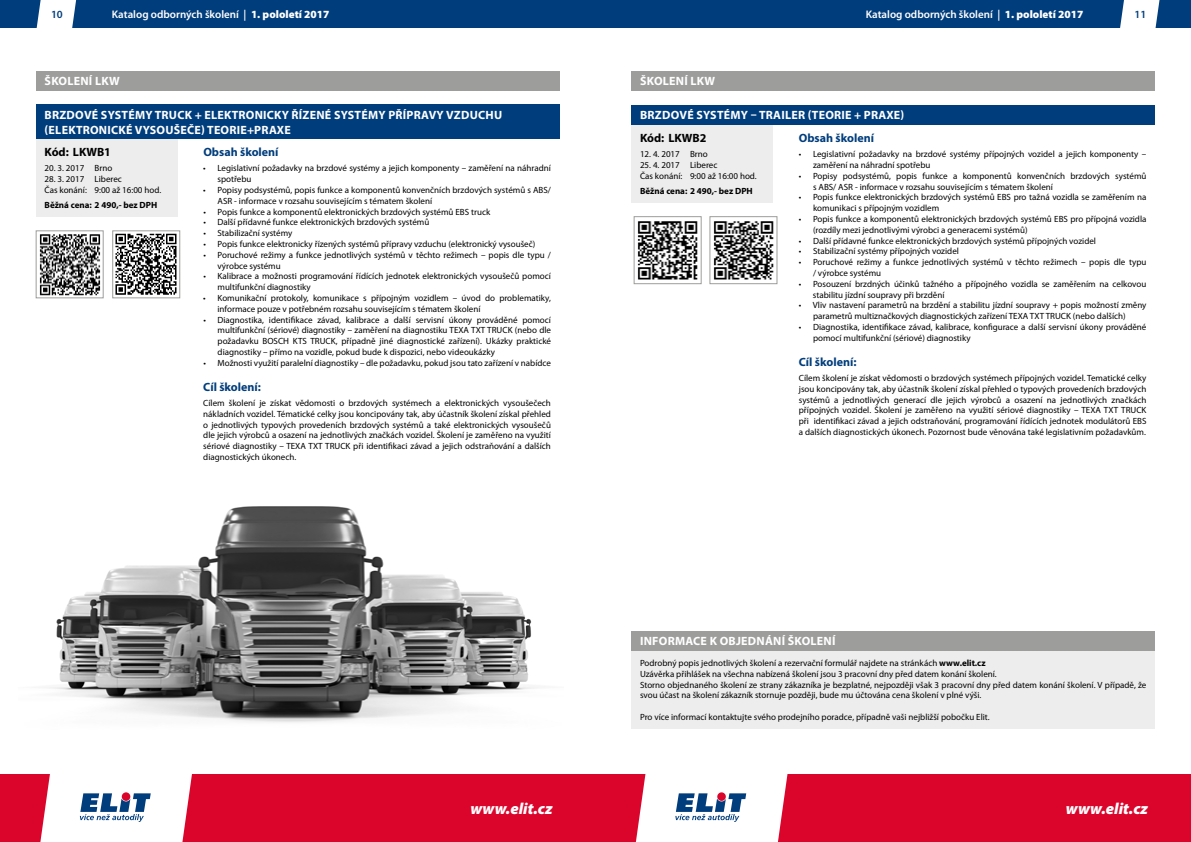
<style>
.page{position:relative;width:1191px;height:842px;background:#fff}
.page>*{position:absolute;margin:0;border:0;box-sizing:border-box;transform-origin:0 0}
.t1{font:italic 900 16px "Myriad Pro";letter-spacing:.005em;color:#fff}
.t2{font:700 12px "Myriad Pro";letter-spacing:.02em;color:#fff}
.t3{font:700 12px "Myriad Pro";color:#003d7c}
.t4{font:700 12px "Myriad Pro";color:#000}
.t5{font:600 11px "Myriad Pro";color:#fff}
.t6{font:600 11px "Myriad Pro";color:#003d7c}
.t7{font:9px/10.8px "Myriad Pro";color:#000}
.t8{font:700 9px "Myriad Pro";color:#000}
.s1{font-weight:900}
.s2{font-weight:700}
</style>
<div class="page">
<div style="left:595px;top:774px;width:596px;height:68px;background:#db052c"></div>
<div style="left:0;top:774px;width:595px;height:68px;background:#db052c"></div>
<svg style="left:636px;top:774px;width:151px;height:68px;background:#e5dde5"></svg>
<svg style="left:40px;top:774px;width:152px;height:68px;background:#e5dbe4"></svg>
<div style="left:0;top:0;width:1191px;height:28px;background:#003d7c"></div>
<svg style="left:36px;top:0;width:41px;height:28px"></svg>
<svg style="left:1120px;top:0;width:40px;height:28px"></svg>
<img style="left:49px;top:506px;width:488px;height:217px">
<div style="left:36px;top:139px;width:142px;height:78px;background:#ededed"></div>
<div style="left:36px;top:71px;width:523px;height:20px;background:#9d9d9c"></div>
<div style="left:631px;top:71px;width:524px;height:20px;background:#9d9d9c"></div>
<div style="left:36px;top:105px;width:523px;height:34px;background:#003d7c"></div>
<img style="left:39px;top:234px;width:62px;height:62px">
<div style="left:36px;top:231px;width:67px;height:67px;border:1px solid #9e9e9c"></div>
<img style="left:115px;top:233px;width:62px;height:62px">
<div style="left:113px;top:231px;width:67px;height:67px;border:1px solid #9e9e9c"></div>
<div style="left:631px;top:125px;width:142px;height:77px;background:#ededed"></div>
<div style="left:631px;top:105px;width:524px;height:20px;background:#003d7c"></div>
<div style="left:631px;top:651px;width:524px;height:78px;background:#ededed"></div>
<div style="left:631px;top:631px;width:524px;height:20px;background:#9d9d9c"></div>
<img style="left:637px;top:221px;width:61px;height:59px">
<div style="left:634px;top:217px;width:67px;height:67px;border:1px solid #9e9e9c"></div>
<img style="left:713px;top:221px;width:61px;height:59px">
<div style="left:710px;top:217px;width:67px;height:67px;border:1px solid #9e9e9c"></div>
<p class="t6" style="left:51px;top:7px;width:13px">10</p>
<p class="t5" style="left:112px;top:7px;width:219px">Katalog odborných školení | <span class="s1">1. pololetí 2017</span></p>
<p class="t5" style="left:865px;top:7px;width:219px">Katalog odborných školení | <span class="s1">1. pololetí 2017</span></p>
<p class="t6" style="left:1134px;top:7px;width:13px">11</p>
<h2 class="t2" style="left:45px;top:73px;width:37px">ŠKOLENÍ</h2>
<h2 class="t2" style="left:95px;top:73px;width:26px">LKW</h2>
<h2 class="t2" style="left:640px;top:73px;width:37px">ŠKOLENÍ</h2>
<h2 class="t2" style="left:690px;top:73px;width:26px">LKW</h2>
<h2 class="t2" style="left:45px;top:107px;width:17px">BRZDO</h2>
<h2 class="t2" style="left:84px;top:107px;width:87px">VÉ SYSTÉMY TRUCK</h2>
<h2 class="t2" style="left:195px;top:107px;width:269px">+ ELEKTRONICKY ŘÍZENÉ SYSTÉMY PŘÍPRAVY VZDUCHU</h2>
<h2 class="t2" style="left:45px;top:122px;width:47px">(ELEKTRON</h2>
<h2 class="t2" style="left:107px;top:122px;width:51px">ICKÉ VYSOUŠEČE</h2>
<h2 class="t2" style="left:201px;top:122px;width:21px">)TEOR</h2>
<h2 class="t2" style="left:237px;top:122px;width:54px">IE+PRAXE</h2>
<h2 class="t3" style="left:203px;top:145px;width:77px">OBSAH ŠKOLENÍ</h2>
<p class="t7" style="left:217px;top:163px;width:335px;text-indent:-14px">• Legislativní požadavky na brzdové systémy a jejich komponenty – zaměření na náhradní spotřebu</p>
<p class="t7" style="left:217px;top:184px;width:335px;text-indent:-14px">• Popisy podsystémů, popis funkce a komponentů konvenčních brzdových systémů s ABS/<br>ASR - informace v rozsahu souvisejícím s tématem školení</p>
<p class="t7" style="left:203px;top:206px;width:288px">• Popis funkce a komponentů elektronických brzdových systémů EBS truck</p>
<p class="t7" style="left:203px;top:217px;width:228px">• Další přídavné funkce elektronických brzdových systémů</p>
<p class="t7" style="left:203px;top:228px;width:90px">• Stabilizační systémy</p>
<p class="t7" style="left:203px;top:238px;width:333px">• Popis funkce elektronicky řízených systémů přípravy vzduchu (elektronický vysoušeč)</p>
<p class="t7" style="left:217px;top:249px;width:335px;text-indent:-14px">• Poruchové režimy a funkce jednotlivých systémů v těchto režimech – popis dle typu / výrobce systému</p>
<p class="t7" style="left:217px;top:271px;width:335px;text-indent:-14px">• Kalibrace a možnosti programování řídících jednotek elektronických vysoušečů pomocí multifunkční diagnostiky</p>
<p class="t7" style="left:217px;top:292px;width:335px;text-indent:-14px">• Komunikační protokoly, komunikace s přípojným vozidlem – úvod do problematiky, informace pouze v potřebném rozsahu souvisejícím s tématem školení</p>
<p class="t7" style="left:217px;top:314px;width:335px;text-align:justify;text-indent:-14px">• Diagnostika, identifikace závad, kalibrace a další servisní úkony prováděné pomocí multifunkční (sériové) diagnostiky – zaměření na diagnostiku TEXA TXT TRUCK (nebo dle požadavku BOSCH KTS TRUCK, případně jiné diagnostické zařízení). Ukázky praktické diagnostiky – přímo na vozidle, pokud bude k dispozici, nebo videoukázky</p>
<p class="t7" style="left:203px;top:357px;width:349px">• Možnosti využití paralelní diagnostiky – dle požadavku, pokud jsou tato zařízení v nabídce</p>
<h2 class="t3" style="left:203px;top:379px;width:59px">CÍL ŠKOLENÍ:</h2>
<p class="t7" style="left:203px;top:397px;width:349px;text-align:justify">Cílem školení je získat vědomosti o brzdových systémech a elektronických vysoušečech nákladních vozidel. Tématické celky jsou koncipovány tak, aby účastník školení získal přehled o jednotlivých typových provedeních brzdových systémů a také elektronických vysoušečů dle jejich výrobců a osazení na jednotlivých značkách vozidel. Školení je zaměřeno na využití sériové diagnostiky – TEXA TXT TRUCK při identifikaci závad a jejich odstraňování a dalších diagnostických úkonech.</p>
<h2 class="t2" style="left:640px;top:107px;width:17px">BRZDO</h2>
<h2 class="t2" style="left:679px;top:107px;width:94px">VÉ SYSTÉMY – TRAIL</h2>
<h2 class="t2" style="left:791px;top:107px;width:81px">ER (TEORI E + PRAX</h2>
<h2 class="t2" style="left:894px;top:107px;width:12px">E)</h2>
<h2 class="t4" style="left:640px;top:130px;width:68px">KÓD: LKWB2</h2>
<p class="t7" style="left:640px;top:149px;width:69px">12. 4. 2017 Brno</p>
<p class="t7" style="left:640px;top:159px;width:118px">25. 4. 2017 Liberec<br>Čas konání: 9:00 až 16:00 hod.</p>
<p class="t8" style="left:640px;top:185px;width:114px">BĚŽNÁ CENA: 2 490,- BEZ DPH</p>
<h2 class="t3" style="left:799px;top:130px;width:77px">OBSAH ŠKOLENÍ</h2>
<p class="t7" style="left:813px;top:149px;width:335px;text-indent:-14px">• Legislativní požadavky na brzdové systémy přípojných vozidel a jejich komponenty – zaměření na náhradní spotřebu</p>
<p class="t7" style="left:813px;top:170px;width:335px;text-indent:-14px">• Popisy podsystémů, popis funkce a komponentů konvenčních brzdových systémů s ABS/ ASR - informace v rozsahu souvisejícím s tématem školení</p>
<p class="t7" style="left:813px;top:192px;width:335px;text-indent:-14px">• Popis funkce elektronických brzdových systémů EBS pro tažná vozidla se zaměřením na komunikaci s přípojným vozidlem</p>
<p class="t7" style="left:813px;top:213px;width:335px;text-indent:-14px">• Popis funkce a komponentů elektronických brzdových systémů EBS pro přípojná vozidla (rozdíly mezi jednotlivými výrobci a generacemi systémů)</p>
<p class="t7" style="left:799px;top:235px;width:299px">• Další přídavné funkce elektronických brzdových systémů přípojných vozidel</p>
<p class="t7" style="left:799px;top:246px;width:162px">• Stabilizační systémy přípojných vozidel</p>
<p class="t7" style="left:813px;top:257px;width:335px;text-indent:-14px">• Poruchové režimy a funkce jednotlivých systémů v těchto režimech – popis dle typu / výrobce systému</p>
<p class="t7" style="left:813px;top:278px;width:335px;text-indent:-14px">• Posouzení brzdných účinků tažného a přípojného vozidla se zaměřením na celkovou stabilitu jízdní soupravy při brzdění</p>
<p class="t7" style="left:813px;top:300px;width:335px;text-indent:-14px">• Vliv nastavení parametrů na brzdění a stabilitu jízdní soupravy + popis možností změny parametrů multiznačkových diagnostických zařízení TEXA TXT TRUCK (nebo dalších)</p>
<p class="t7" style="left:813px;top:321px;width:335px;text-indent:-14px">• Diagnostika, identifikace závad, kalibrace, konfigurace a další servisní úkony prováděné pomocí multifunkční (sériové) diagnostiky</p>
<h2 class="t3" style="left:799px;top:354px;width:59px">CÍL ŠKOLENÍ:</h2>
<p class="t7" style="left:798px;top:372px;width:349px;text-align:justify">Cílem školení je získat vědomosti o brzdových systémech přípojných vozidel. Tematické celky jsou koncipovány tak, aby účastník školení získal přehled o typových provedeních brzdových systémů a jednotlivých generací dle jejich výrobců a osazení na jednotlivých značkách přípojných vozidel. Školení je zaměřeno na využití sériové diagnostiky – TEXA TXT TRUCK při identifikaci závad a jejich odstraňování, programování řídících jednotek modulátorů EBS a dalších diagnostických úkonech. Pozornost bude věnována také legislativním požadavkům.</p>
<h2 class="t4" style="left:45px;top:145px;width:68px">KÓD: LKWB1</h2>
<p class="t7" style="left:45px;top:163px;width:69px">20. 3. 2017 Brno</p>
<p class="t7" style="left:45px;top:174px;width:118px">28. 3. 2017 Liberec<br>Čas konání: 9:00 až 16:00 hod.</p>
<p class="t8" style="left:45px;top:199px;width:114px">BĚŽNÁ CENA: 2 490,- BEZ DPH</p>
<h2 class="t2" style="left:640px;top:633px;width:28px">INFORMAC</h2>
<h2 class="t2" style="left:700px;top:633px;width:102px">E K OBJEDNÁNÍ ŠKOL</h2>
<h2 class="t2" style="left:817px;top:633px;width:20px">ENÍ</h2>
<p class="t7" style="left:640px;top:657px;width:508px">Podrobný popis jednotlivých školení a rezervační formulář najdete na stránkách <span class="s2">WWW.ELIT.CZ<br></span>Uzávěrka přihlášek na všechna nabízená školení jsou 3 pracovní dny před datem konání školení.<br>Storno objednaného školení ze strany zákazníka je bezplatné, nejpozději však 3 pracovní dny před datem konání školení. V případě, že svou účast na školení zákazník stornuje později, bude mu účtována cena školení v plné výši.</p>
<p class="t7" style="left:640px;top:711px;width:351px">Pro více informací kontaktujte svého prodejního poradce, případně vaši nejbližší pobočku Elit.</p>
<h1 class="t1" style="left:470px;top:800px;width:84px">www.elit.cz</h1>
<h1 class="t1" style="left:1065px;top:800px;width:84px">www.elit.cz</h1>
</div>
